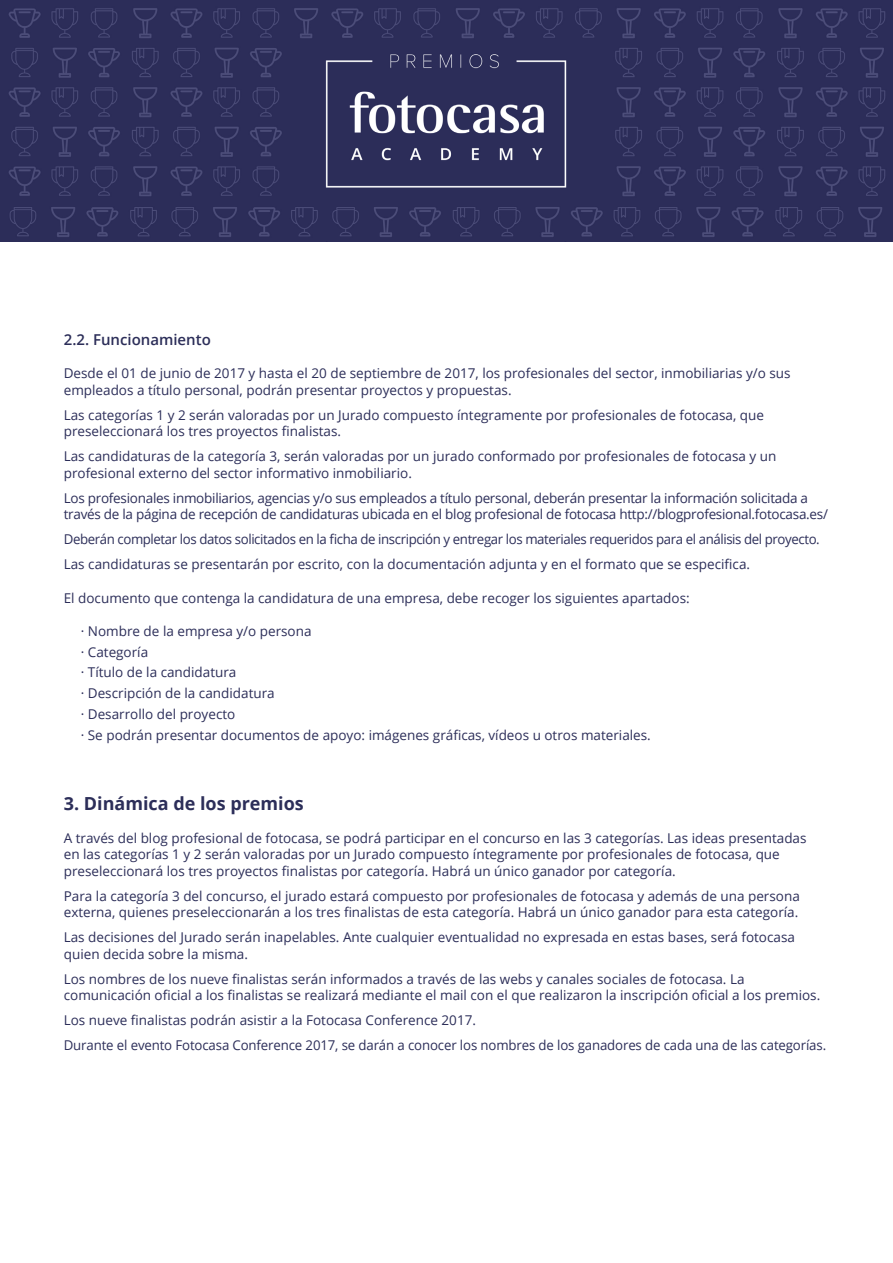
<style>
.page{position:relative;width:893px;height:1263px;background:#fff}
.page>*{position:absolute;margin:0;border:0;box-sizing:border-box;transform-origin:0 0}
.t1{font:700 18px "Open Sans";color:#2c2e59}
.t2{font:600 15px "Open Sans";color:#2c2e59}
.t3{font:13.5px/16.5px "Open Sans";color:#2c2e59}
.t4{font:13.5px/16.5px "Open Sans";letter-spacing:-.02em;color:#2c2e59}
.t5{font:13.5px "Open Sans";letter-spacing:-.03em;color:#2c2e59}
</style>
<div class="page">
<img style="left:0;top:0;width:893px;height:241px">
<p class="t2" style="left:64px;top:330px;width:149px">2.2. Funcionamiento</p>
<p class="t3" style="left:64px;top:365px;width:728px">Desde el 01 de junio de 2017 y hasta el 20 de septiembre de 2017, los profesionales del sector, inmobiliarias y/o sus empleados a título personal, podrán presentar proyectos y propuestas.</p>
<p class="t3" style="left:64px;top:406px;width:702px">Las categorías 1 y 2 serán valoradas por un Jurado compuesto íntegramente por profesionales de fotocasa, que preseleccionará los tres proyectos finalistas.</p>
<p class="t3" style="left:64px;top:448px;width:714px">Las candidaturas de la categoría 3, serán valoradas por un jurado conformado por profesionales de fotocasa y un profesional externo del sector informativo inmobiliario.</p>
<p class="t4" style="left:64px;top:489px;width:766px">Los profesionales inmobiliarios, agencias y/o sus empleados a título personal, deberán presentar la información solicitada a través de la página de recepción de candidaturas ubicada en el blog profesional de fotocasa http://blogprofesional.fotocasa.es/</p>
<p class="t5" style="left:64px;top:530px;width:757px">Deberán completar los datos solicitados en la ficha de inscripción y entregar los materiales requeridos para el análisis del proyecto.</p>
<p class="t3" style="left:64px;top:556px;width:688px">Las candidaturas se presentarán por escrito, con la documentación adjunta y en el formato que se especifica.</p>
<p class="t3" style="left:64px;top:589px;width:627px">El documento que contenga la candidatura de una empresa, debe recoger los siguientes apartados:</p>
<p class="t3" style="left:81px;top:622px;width:232px">· Nombre de la empresa y/o persona</p>
<p class="t3" style="left:81px;top:643px;width:69px">· Categoría</p>
<p class="t3" style="left:81px;top:664px;width:157px">· Título de la candidatura</p>
<p class="t3" style="left:81px;top:685px;width:195px">· Descripción de la candidatura</p>
<p class="t3" style="left:81px;top:705px;width:156px">· Desarrollo del proyecto</p>
<p class="t3" style="left:81px;top:726px;width:572px">· Se podrán presentar documentos de apoyo: imágenes gráficas, vídeos u otros materiales.</p>
<p class="t1" style="left:64px;top:791px;width:241px">3. Dinámica de los premios</p>
<p class="t3" style="left:64px;top:829px;width:744px">A través del blog profesional de fotocasa, se podrá participar en el concurso en las 3 categorías. Las ideas presentadas en las categorías 1 y 2 serán valoradas por un Jurado compuesto íntegramente por profesionales de fotocasa, que preseleccionará los tres proyectos finalistas por categoría. Habrá un único ganador por categoría.</p>
<p class="t3" style="left:64px;top:887px;width:738px">Para la categoría 3 del concurso, el jurado estará compuesto por profesionales de fotocasa y además de una persona externa, quienes preseleccionarán a los tres finalistas de esta categoría. Habrá un único ganador para esta categoría.</p>
<p class="t3" style="left:64px;top:929px;width:733px">Las decisiones del Jurado serán inapelables. Ante cualquier eventualidad no expresada en estas bases, será fotocasa quien decida sobre la misma.</p>
<p class="t3" style="left:64px;top:970px;width:758px">Los nombres de los nueve finalistas serán informados a través de las webs y canales sociales de fotocasa. La comunicación oficial a los finalistas se realizará mediante el mail con el que realizaron la inscripción oficial a los premios.</p>
<p class="t3" style="left:64px;top:1012px;width:414px">Los nueve finalistas podrán asistir a la Fotocasa Conference 2017.</p>
<p class="t3" style="left:64px;top:1037px;width:764px">Durante el evento Fotocasa Conference 2017, se darán a conocer los nombres de los ganadores de cada una de las categorías.</p>
</div>
